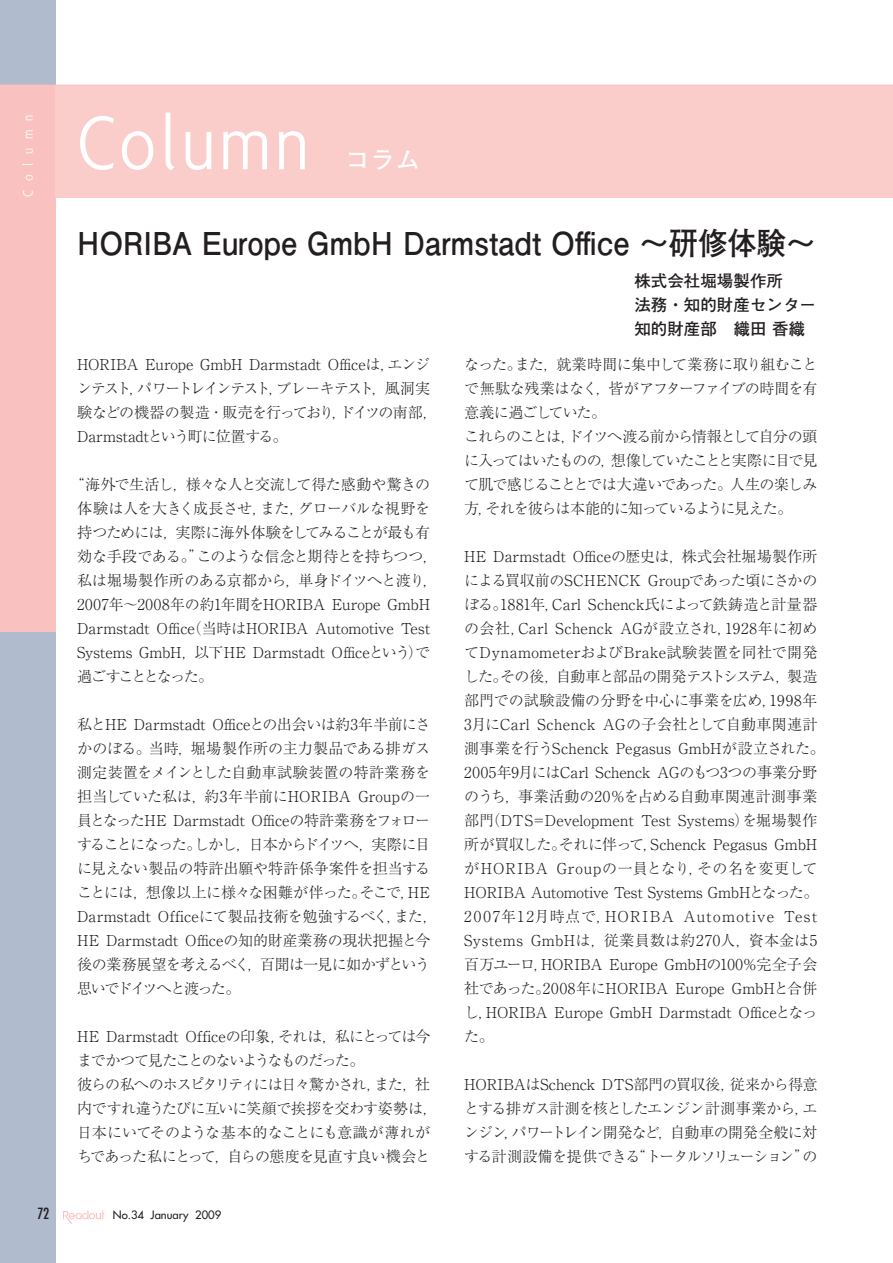
<style>
.page{position:relative;width:893px;height:1263px;background:#fff}
.page>*{position:absolute;margin:0;border:0;box-sizing:border-box;transform-origin:0 0}
.t1{font:300 condensed 82.5px "Agenda";letter-spacing:.05em;color:#fff}
.t2{font:31.5px "Futo Go B101 Pro Bold 90 pv RKSJ H";color:#231f20;scale:.93 1}
.t3{font:24px "Futo Go B101 Pro Bold 90 pv RKSJ H";color:#fff}
.t4{font:16.5px/24px "Futo Go B101 Pro Bold 90 pv RKSJ H";color:#231f20}
.t5{font:15px/24px "Ryumin Pro Light 90 pv RKSJ H";letter-spacing:-.01em;color:#231f20}
.t6{font:15px/24px "Ryumin Pro Light 90 pv RKSJ H";letter-spacing:-.07em;color:#231f20}
.t7{font:15px/24px "Ryumin Pro Light 90 pv RKSJ H";letter-spacing:-.05em;color:#231f20}
.t8{font:300 condensed 15px "Agenda";letter-spacing:.58em;color:#fff}
.t9{font:condensed 15px "Futura";color:#231f20}
.t10{font:11.25px "Futura";color:#231f20}
</style>
<div class="page">
<div style="left:0;top:0;width:56px;height:1263px;background:#b1bbce"></div>
<div style="left:0;top:85px;width:56px;height:547px;background:#f9c1bf"></div>
<svg style="left:63px;top:1211px;width:41px;height:13px"></svg>
<div style="left:56px;top:85px;width:836px;height:113px;background:#facdca"></div>
<hr style="left:0;top:85px;width:892px;height:1px;background:#f9c1bf">
<p class="t8" style="left:20px;top:197px;width:83px;rotate:-90deg">Column</p>
<h1 class="t1" style="left:77px;top:97px;width:233px">Column</h1>
<h3 class="t3" style="left:345px;top:151px;width:76px">コラム</h3>
<h2 class="t2" style="left:77px;top:232px;width:795px">HORIBA Europe GmbH Darmstadt Office ～研修体験～</h2>
<p class="t5" style="left:77px;top:355px;width:362px">HORIBA Europe GmbH Darmstadt Officeは，エンジンテスト，パワートレインテスト，ブレーキテスト，風洞実験などの機器の製造・販売を行っており，ドイツの南部，<br>Darmstadtという町に位置する。</p>
<p class="t5" style="left:77px;top:475px;width:362px;text-indent:-8px">“海外で生活し，様々な人と交流して得た感動や驚きの体験は人を大きく成長させ，また，グローバルな視野を持つためには，実際に海外体験をしてみることが最も有効な手段である。”このような信念と期待とを持ちつつ，私は堀場製作所のある京都から，単身ドイツへと渡り，<br>2007年～2008年の約1年間をHORIBA Europe GmbH<br>Darmstadt Office（当時はHORIBA Automotive Test<br>Systems GmbH，以下HE Darmstadt Officeという）で過ごすこととなった。</p>
<p class="t5" style="left:77px;top:715px;width:362px">私とHE Darmstadt Officeとの出会いは約3年半前にさかのぼる。当時，堀場製作所の主力製品である排ガス測定装置をメインとした自動車試験装置の特許業務を担当していた私は，約3年半前にHORIBA Groupの一員となったHE Darmstadt Officeの特許業務をフォローすることになった。しかし，日本からドイツへ，実際に目に見えない製品の特許出願や特許係争案件を担当することには，想像以上に様々な困難が伴った。そこで，HE<br>Darmstadt Officeにて製品技術を勉強するべく，また，<br>HE Darmstadt Officeの知的財産業務の現状把握と今後の業務展望を考えるべく，百聞は一見に如かずという思いでドイツへと渡った。</p>
<p class="t7" style="left:77px;top:1027px;width:362px">HE Darmstadt Officeの印象，それは，私にとっては今までかつて見たことのないようなものだった。<br>彼らの私へのホスピタリティには日々驚かされ，また，社内ですれ違うたびに互いに笑顔で挨拶を交わす姿勢は，日本にいてそのような基本的なことにも意識が薄れがちであった私にとって，自らの態度を見直す良い機会と</p>
<p class="t4" style="left:634px;top:271px;width:183px">株式会社堀場製作所<br>法務・知的財産センター知的財産部　織田 香織</p>
<p class="t6" style="left:464px;top:355px;width:354px">なった。また，就業時間に集中して業務に取り組むことで無駄な残業はなく，皆がアフターファイブの時間を有意義に過ごしていた。<br>これらのことは，ドイツへ渡る前から情報として自分の頭に入ってはいたものの，想像していたことと実際に目で見て肌で感じることとでは大違いであった。人生の楽しみ方，それを彼らは本能的に知っているように見えた。</p>
<p class="t5" style="left:464px;top:547px;width:362px">HE Darmstadt Officeの歴史は，株式会社堀場製作所による買収前のSCHENCK Groupであった頃にさかのぼる。1881年，Carl Schenck氏によって鉄鋳造と計量器の会社，Carl Schenck AGが設立され，1928年に初めてDynamometerおよびBrake試験装置を同社で開発した。その後，自動車と部品の開発テストシステム，製造部門での試験設備の分野を中心に事業を広め，1998年3月にCarl Schenck AGの子会社として自動車関連計測事業を行うSchenck Pegasus GmbHが設立された。2005年9月にはCarl Schenck AGのもつ3つの事業分野のうち，事業活動の20%を占める自動車関連計測事業部門（DTS=Development Test Systems）を堀場製作所が買収した。それに伴って，Schenck Pegasus GmbHがHORIBA Groupの一員となり，その名を変更してHORIBA Automotive Test Systems GmbHとなった。2007年12月時点で，HORIBA Automotive Test Systems GmbHは，従業員数は約270人，資本金は5百万ユーロ，HORIBA Europe GmbHの100%完全子会社であった。2008年にHORIBA Europe GmbHと合併し，HORIBA Europe GmbH Darmstadt Officeとなった。</p>
<p class="t5" style="left:464px;top:1075px;width:354px;text-align:justify">HORIBAはSchenck DTS部門の買収後，従来から得意とする排ガス計測を核としたエンジン計測事業から，エンジン，パワートレイン開発など，自動車の開発全般に対する計測設備を提供できる“トータルソリューション”の</p>
<p class="t9" style="left:37px;top:1207px;width:14px">72</p>
<p class="t10" style="left:113px;top:1209px;width:110px">No.34 January 2009</p>
</div>
